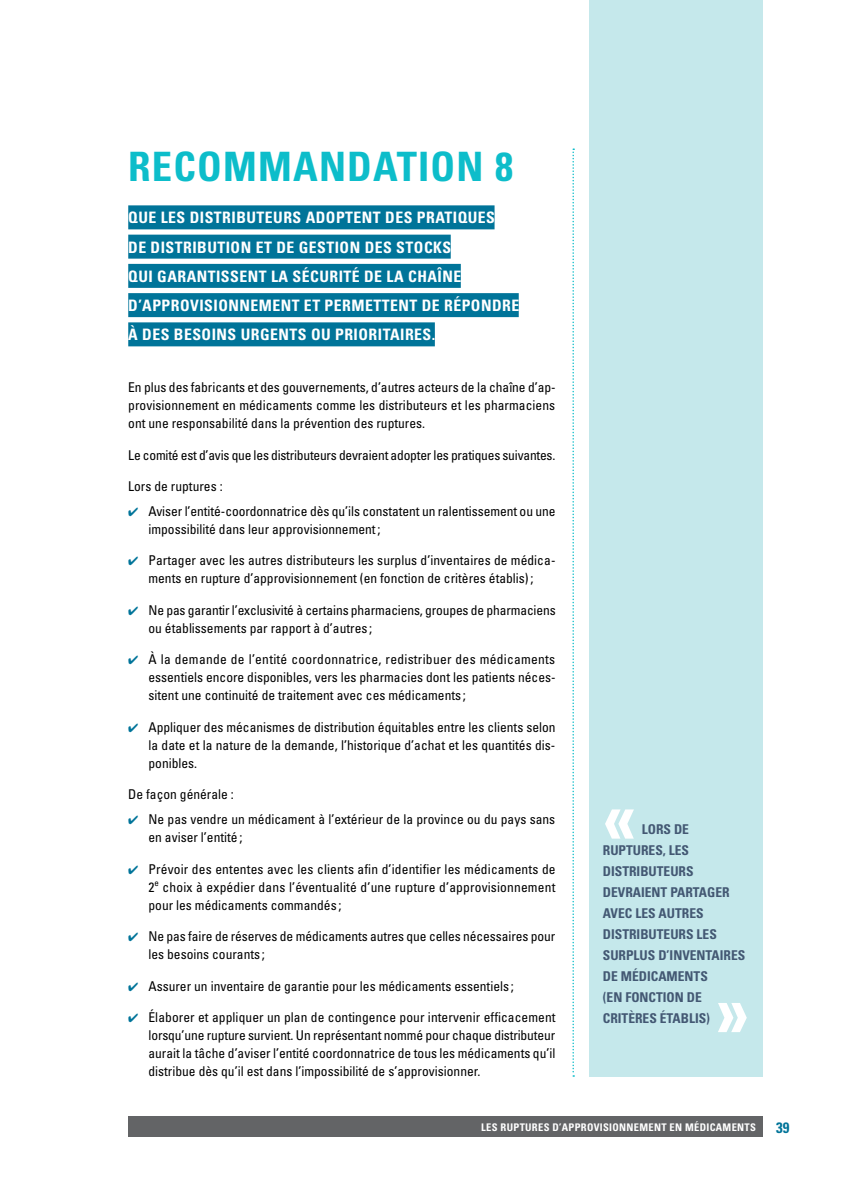
<style>
.page{position:relative;width:864px;height:1188px;background:#fff}
.page>*{position:absolute;margin:0;border:0;box-sizing:border-box;transform-origin:0 0}
.t1{font:700 condensed 75px "Univers";color:#fff}
.t2{font:700 condensed 40.5px "Univers";color:#0dbdca}
.t3{font:700 condensed 15.75px/29.2px "Univers";letter-spacing:.03em;color:#fff}
.t4{font:700 condensed 15px "Univers";color:#007499}
.t5{font:condensed 13.5px/18px "Univers";color:#000;text-align:justify}
.t6{font:700 condensed 13.5px/21px "Univers";color:#435873}
.t7{font:700 condensed 10.5px "Univers";letter-spacing:.03em;color:#fff}
.s1{color:#007499}
</style>
<div class="page">
<div style="left:128px;top:1117px;width:635px;height:20px;background:#636466"></div>
<svg style="left:572px;top:148px;width:2px;height:929px"></svg>
<div style="left:128px;top:205px;width:367px;height:24px;background:#007499"></div>
<div style="left:128px;top:235px;width:323px;height:24px;background:#007499"></div>
<div style="left:128px;top:264px;width:333px;height:24px;background:#007499"></div>
<div style="left:128px;top:293px;width:391px;height:24px;background:#007499"></div>
<div style="left:128px;top:322px;width:307px;height:24px;background:#007499"></div>
<div style="left:589px;top:0;width:174px;height:1077px;background:#c5e8eb"></div>
<h2 class="t2" style="left:128px;top:141px;width:27px">RECOMMANDATION</h2>
<h2 class="t2" style="left:495px;top:141px;width:19px">8</h2>
<p class="t3" style="left:128px;top:203px;width:392px">QUE LES DISTRIBUTEURS ADOPTENT DES PRATIQUES<br>DE DISTRIBUTION ET DE GESTION DES STOCKS<br>QUI GARANTISSENT LA SÉCURITÉ DE LA CHAÎNE D’APPROVISIONNEMENT ET PERMETTENT DE RÉPONDRE À DES BESOINS URGENTS OU PRIORITAIRES.</p>
<p class="t5" style="left:128px;top:378px;width:429px">En plus des fabricants et des gouvernements, d’autres acteurs de la chaîne d’ap&shy;provisionnement en médicaments comme les distributeurs et les pharmaciens ont une responsabilité dans la prévention des ruptures.</p>
<p class="t5" style="left:128px;top:446px;width:429px">Le comité est d’avis que les distributeurs devraient adopter les pratiques suivantes.</p>
<p class="t5" style="left:128px;top:477px;width:96px">Lors de ruptures :</p>
<p class="t5" style="left:148px;top:502px;width:409px;text-indent:-20px"><span class="s1">✔</span> Aviser l’entité-coordonnatrice dès qu’ils constatent un ralentissement ou une impossibilité dans leur approvisionnement;</p>
<p class="t5" style="left:128px;top:551px;width:429px;text-align:center"><span class="s1">✔</span> Partager avec les autres distributeurs les surplus d’inventaires de médica&shy;ments en rupture d’approvisionnement (en fonction de critères établis);</p>
<p class="t5" style="left:148px;top:601px;width:409px;text-indent:-20px"><span class="s1">✔</span> Ne pas garantir l’exclusivité à certains pharmaciens, groupes de pharmaciens ou établissements par rapport à d’autres ;</p>
<p class="t5" style="left:148px;top:650px;width:409px;text-indent:-20px"><span class="s1">✔</span> À la demande de l’entité coordonnatrice, redistribuer des médicaments essentiels encore disponibles, vers les pharmacies dont les patients néces&shy;sitent une continuité de traitement avec ces médicaments ;</p>
<p class="t5" style="left:148px;top:718px;width:409px;text-indent:-20px"><span class="s1">✔</span> Appliquer des mécanismes de distribution équitables entre les clients selon la date et la nature de la demande, l’historique d’achat et les quantités dis&shy;ponibles.</p>
<p class="t5" style="left:128px;top:785px;width:107px">De façon générale :</p>
<p class="t5" style="left:148px;top:810px;width:408px;text-indent:-20px"><span class="s1">✔</span> Ne pas vendre un médicament à l’extérieur de la province ou du pays sans en aviser l’entité ;</p>
<p class="t5" style="left:148px;top:860px;width:409px;text-indent:-20px"><span class="s1">✔</span> Prévoir des ententes avec les clients afin d’identifier les médicaments de 2<sup>e</sup> choix à expédier dans l’éventualité d’une rupture d’approvisionnement pour les médicaments commandés ;</p>
<p class="t5" style="left:148px;top:927px;width:408px;text-indent:-20px"><span class="s1">✔</span> Ne pas faire de réserves de médicaments autres que celles nécessaires pour les besoins courants ;</p>
<p class="t5" style="left:128px;top:977px;width:387px"><span class="s1">✔</span> Assurer un inventaire de garantie pour les médicaments essentiels ;</p>
<p class="t5" style="left:148px;top:1008px;width:409px;text-indent:-20px"><span class="s1">✔</span> Élaborer et appliquer un plan de contingence pour intervenir efficacement lorsqu’une rupture survient. Un représentant nommé pour chaque distributeur aurait la tâche d’aviser l’entité coordonnatrice de tous les médicaments qu’il distribue dès qu’il est dans l’impossibilité de s’approvisionner.</p>
<h1 class="t1" style="left:603px;top:772px;width:35px">«</h1>
<p class="t6" style="left:642px;top:818px;width:15px">LORS</p>
<p class="t6" style="left:674px;top:818px;width:8px">DE</p>
<p class="t6" style="left:603px;top:839px;width:9px">RUPTURES</p>
<p class="t6" style="left:663px;top:839px;width:20px">, LES</p>
<p class="t6" style="left:603px;top:860px;width:7px">DISTRI</p>
<p class="t6" style="left:640px;top:860px;width:17px">BUTEURS</p>
<p class="t6" style="left:603px;top:881px;width:9px">DEVRAIENT</p>
<p class="t6" style="left:670px;top:881px;width:9px">PARTA</p>
<p class="t6" style="left:707px;top:881px;width:16px">GER</p>
<p class="t6" style="left:603px;top:902px;width:9px">AVEC</p>
<p class="t6" style="left:635px;top:902px;width:32px">LES AUTRES</p>
<p class="t6" style="left:603px;top:923px;width:7px">DISTRI</p>
<p class="t6" style="left:640px;top:923px;width:17px">BUTEURS</p>
<p class="t6" style="left:697px;top:923px;width:14px">LES</p>
<p class="t6" style="left:603px;top:944px;width:9px">SURP</p>
<p class="t6" style="left:634px;top:944px;width:44px">LUS D’INVENTAIRES</p>
<p class="t6" style="left:603px;top:965px;width:37px">DE MÉDICAMENTS (EN FONCTION</p>
<p class="t6" style="left:687px;top:986px;width:8px">DE</p>
<p class="t6" style="left:603px;top:1007px;width:8px">CRIT</p>
<p class="t6" style="left:628px;top:1007px;width:15px">ÈRES</p>
<p class="t6" style="left:660px;top:1007px;width:52px">ÉTABLIS)</p>
<h1 class="t1" style="left:716px;top:965px;width:35px">»</h1>
<p class="t7" style="left:481px;top:1121px;width:276px">LES RUPTURES D’APPROVISIONNEMENT EN MÉDICAMENTS</p>
<p class="t4" style="left:776px;top:1118px;width:15px">39</p>
</div>
